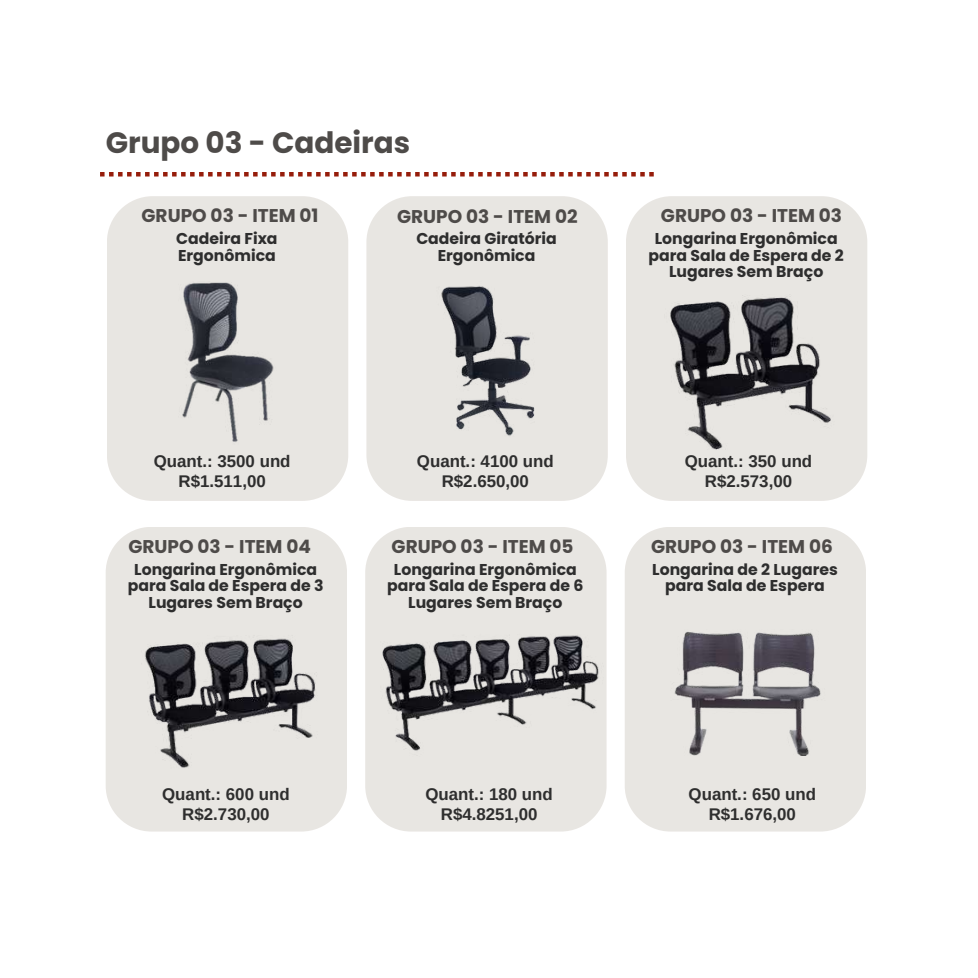
<style>
.page{position:relative;width:978px;height:978px;background:#fff}
.page>*{position:absolute;margin:0;border:0;box-sizing:border-box;transform-origin:0 0}
.t1{font:700 29.4px "Poppins";color:#4e4b49}
.t2{font:700 18.45px "Poppins";color:#4e4b49}
.t3{font:700 16.95px/20px "Arimo";color:#2e2e2e;text-align:center}
.t4{font:700 15.75px/16.5px "Poppins";color:#2e2e2e;text-align:center}
</style>
<div class="page">
<div style="left:107px;top:196px;width:241px;height:305px;background:#e8e6e2;border-radius:46px"></div>
<div style="left:366px;top:196px;width:242px;height:305px;background:#e8e6e2;border-radius:46px"></div>
<div style="left:626px;top:196px;width:241px;height:305px;background:#e8e6e2;border-radius:46px"></div>
<svg style="left:100px;top:172px;width:554px;height:4px"></svg>
<div style="left:106px;top:527px;width:241px;height:304px;background:#e8e6e2;border-radius:46px"></div>
<div style="left:365px;top:527px;width:241px;height:304px;background:#e8e6e2;border-radius:46px"></div>
<div style="left:624px;top:527px;width:242px;height:304px;background:#e8e6e2;border-radius:46px"></div>
<img style="left:382px;top:612px;width:225px;height:154px">
<img style="left:145px;top:638px;width:171px;height:130px">
<img style="left:670px;top:295px;width:161px;height:155px">
<img style="left:441px;top:286px;width:94px;height:150px">
<img style="left:182px;top:282px;width:92px;height:160px">
<img style="left:674px;top:632px;width:147px;height:123px">
<h1 class="t1" style="left:106px;top:122px;width:306px">Grupo 03 - Cadeiras</h1>
<p class="t2" style="left:142px;top:203px;width:178px">GRUPO 03 - ITEM 01</p>
<p class="t2" style="left:397px;top:203px;width:182px">GRUPO 03 - ITEM 02</p>
<p class="t2" style="left:661px;top:203px;width:183px">GRUPO 03 - ITEM 03</p>
<p class="t4" style="left:176px;top:230px;width:103px;text-align:left">Cadeira Fixa<br>Ergonômica</p>
<p class="t4" style="left:416px;top:230px;width:142px">Cadeira Giratória<br>Ergonômica</p>
<p class="t4" style="left:648px;top:230px;width:197px">Longarina Ergonômica para Sala de Espera de 2<br>Lugares Sem Braço</p>
<p class="t3" style="left:154px;top:451px;width:138px">Quant.: 3500 und<br>R$1.511,00</p>
<p class="t3" style="left:417px;top:451px;width:138px">Quant.: 4100 und<br>R$2.650,00</p>
<p class="t3" style="left:685px;top:451px;width:129px">Quant.: 350 und<br>R$2.573,00</p>
<p class="t2" style="left:128px;top:534px;width:184px">GRUPO 03 - ITEM 04</p>
<p class="t2" style="left:391px;top:534px;width:183px">GRUPO 03 - ITEM 05</p>
<p class="t2" style="left:651px;top:534px;width:183px">GRUPO 03 - ITEM 06</p>
<p class="t4" style="left:128px;top:561px;width:197px">Longarina Ergonômica para Sala de Espera de 3<br>Lugares Sem Braço</p>
<p class="t4" style="left:387px;top:561px;width:198px">Longarina Ergonômica para Sala de Espera de 6<br>Lugares Sem Braço</p>
<p class="t4" style="left:652px;top:561px;width:187px">Longarina de 2 Lugares para Sala de Espera</p>
<p class="t3" style="left:162px;top:783px;width:129px">Quant.: 600 und<br>R$2.730,00</p>
<p class="t3" style="left:425px;top:783px;width:129px">Quant.: 180 und<br>R$4.8251,00</p>
<p class="t3" style="left:688px;top:783px;width:129px">Quant.: 650 und<br>R$1.676,00</p>
</div>
